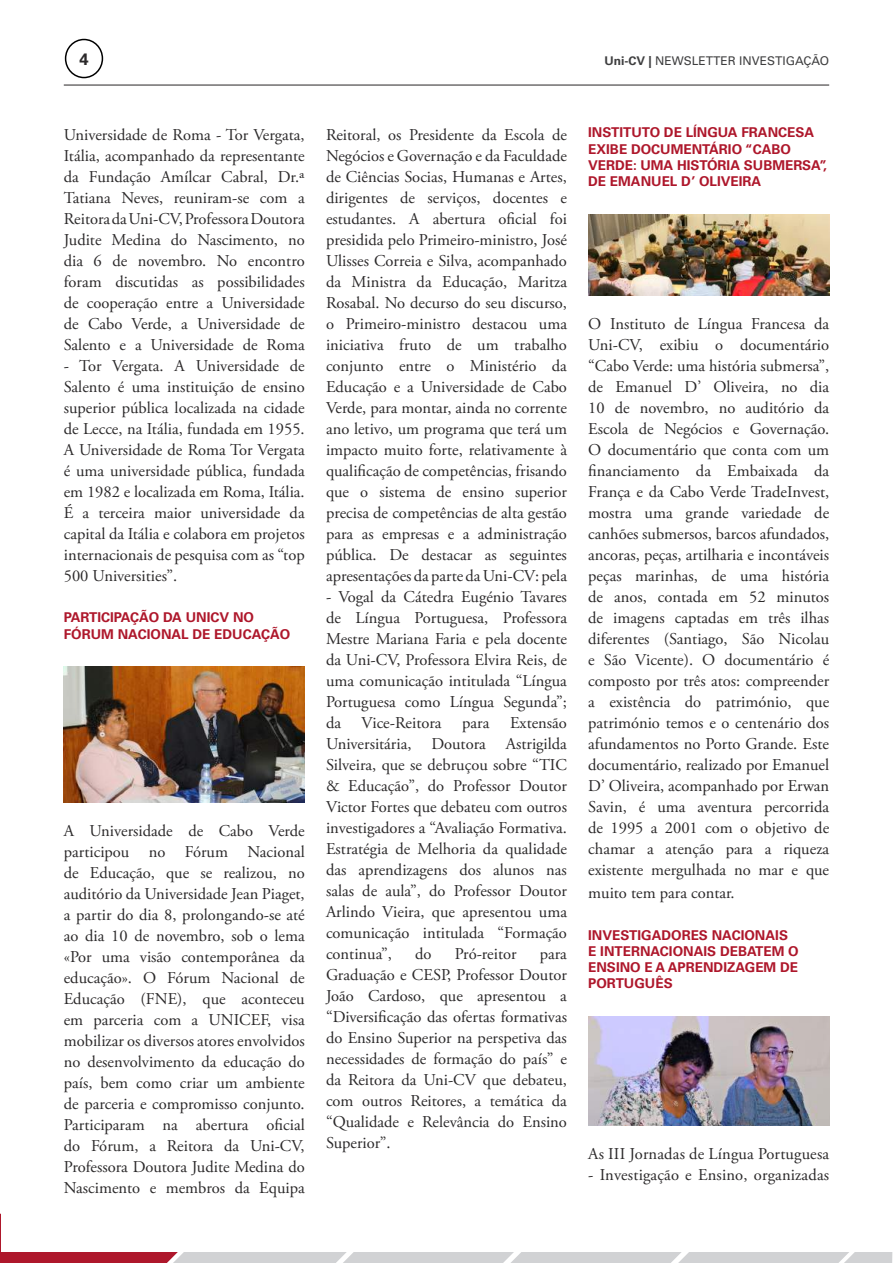
<style>
.page{position:relative;width:893px;height:1263px;background:#fff}
.page>*{position:absolute;margin:0;border:0;box-sizing:border-box;transform-origin:0 0}
.t1{font:16.5px/21px "Adobe Garamond Pro";color:#2b292a;text-align:justify}
.t2{font:700 16.5px "Univers LT Std";color:#2b292a}
.t3{font:700 13.5px/16.2px "Univers LT Std";color:#ae172b}
.t4{font:12px "Univers LT Std";color:#3e3e3f}
.s1{font-weight:700}
</style>
<div class="page">
<hr style="left:64px;top:85px;width:765px;height:1px;background:#282526">
<div style="left:65px;top:39px;width:38px;height:39px;border:2px solid #000;border-radius:50%"></div>
<svg style="left:0;top:1214px;width:893px;height:49px;background:#cbaeb3"></svg>
<div style="left:1px;top:1202px;width:891px;height:50px;background:#fff"></div>
<img style="left:64px;top:667px;width:241px;height:135px">
<img style="left:588px;top:214px;width:241px;height:82px">
<img style="left:588px;top:1016px;width:241px;height:109px">
<p class="t2" style="left:79px;top:49px;width:11px">4</p>
<p class="t4" style="left:604px;top:54px;width:226px"><span class="s1">Uni-CV |</span> NEWSLETTER INVESTIGAÇÃO</p>
<p class="t1" style="left:64px;top:124px;width:242px">Universidade de Roma - Tor Vergata, Itália, acompanhado da representante da Fundação Amílcar Cabral, Dr.ª Tatiana Neves, reuniram-se com a Reitora da Uni-CV, Professora Doutora Judite Medina do Nascimento, no dia 6 de novembro. No encontro foram discutidas as possibilidades de cooperação entre a Universidade de Cabo Verde, a Universidade de Salento e a Universidade de Roma</p>
<p class="t1" style="left:64px;top:355px;width:242px">- Tor Vergata. A Universidade de Salento é uma instituição de ensino superior pública localizada na cidade de Lecce, na Itália, fundada em 1955.<br>A Universidade de Roma Tor Vergata é uma universidade pública, fundada em 1982 e localizada em Roma, Itália.<br>É a terceira maior universidade da capital da Itália e colabora em projetos internacionais de pesquisa com as “top 500 Universities”.</p>
<p class="t3" style="left:64px;top:609px;width:228px">PARTICIPAÇÃO DA UNICV NO<br>FÓRUM NACIONAL DE EDUCAÇÃO</p>
<p class="t1" style="left:64px;top:821px;width:242px">A Universidade de Cabo Verde participou no Fórum Nacional de Educação, que se realizou, no auditório da Universidade Jean Piaget, a partir do dia 8, prolongando-se até ao dia 10 de novembro, sob o lema «Por uma visão contemporânea da educação». O Fórum Nacional de Educação (FNE), que aconteceu em parceria com a UNICEF, visa mobilizar os diversos atores envolvidos no desenvolvimento da educação do país, bem como criar um ambiente de parceria e compromisso conjunto.<br>Participaram na abertura oficial do Fórum, a Reitora da Uni-CV, Professora Doutora Judite Medina do Nascimento e membros da Equipa</p>
<p class="t1" style="left:326px;top:124px;width:242px">Reitoral, os Presidente da Escola de Negócios e Governação e da Faculdade de Ciências Socias, Humanas e Artes, dirigentes de serviços, docentes e estudantes. A abertura oficial foi presidida pelo Primeiro-ministro, José Ulisses Correia e Silva, acompanhado da Ministra da Educação, Maritza Rosabal. No decurso do seu discurso, o Primeiro-ministro destacou uma iniciativa fruto de um trabalho conjunto entre o Ministério da Educação e a Universidade de Cabo Verde, para montar, ainda no corrente ano letivo, um programa que terá um impacto muito forte, relativamente à qualificação de competências, frisando que o sistema de ensino superior precisa de competências de alta gestão para as empresas e a administração pública. De destacar as seguintes apresentações da parte da Uni-CV: pela</p>
<p class="t1" style="left:326px;top:586px;width:242px">- Vogal da Cátedra Eugénio Tavares de Língua Portuguesa, Professora Mestre Mariana Faria e pela docente da Uni-CV, Professora Elvira Reis, de uma comunicação intitulada “Língua Portuguesa como Língua Segunda”; da Vice-Reitora</p>
<p class="t1" style="left:326px;top:712px;width:242px;text-indent:184px">Extensão Universitária, Doutora Astrigilda Silveira, que se debruçou sobre “TIC &amp; Educação”, do Professor Doutor Victor Fortes que debateu com outros investigadores a “Avaliação Formativa.<br>Estratégia de Melhoria da qualidade das aprendizagens dos alunos nas salas de aula”, do Professor Doutor Arlindo Vieira, que apresentou uma comunicação intitulada “Formação continua”,</p>
<p class="t1" style="left:462px;top:712px;width:29px">para</p>
<p class="t1" style="left:415px;top:943px;width:18px">do</p>
<p class="t1" style="left:455px;top:943px;width:63px">Pró-reitor</p>
<p class="t1" style="left:326px;top:943px;width:242px;text-indent:214px">para Graduação e CESP, Professor Doutor João Cardoso, que apresentou a “Diversificação das ofertas formativas do Ensino Superior na perspetiva das necessidades de formação do país” e da Reitora da Uni-CV que debateu, com outros Reitores, a temática da “Qualidade e Relevância do Ensino Superior”.</p>
<p class="t3" style="left:588px;top:125px;width:240px">INSTITUTO DE LÍNGUA FRANCESA<br>EXIBE DOCUMENTÁRIO “CABO<br>VERDE: UMA HISTÓRIA SUBMERSA”,<br>DE EMANUEL D’ OLIVEIRA</p>
<p class="t1" style="left:588px;top:314px;width:242px">O Instituto de Língua Francesa da Uni-CV, exibiu o documentário “Cabo Verde: uma história submersa”, de Emanuel D’ Oliveira, no dia 10 de novembro, no auditório da Escola de Negócios e Governação.<br>O documentário que conta com um financiamento da Embaixada da França e da Cabo Verde TradeInvest, mostra uma grande variedade de canhões submersos, barcos afundados, ancoras, peças, artilharia e incontáveis peças marinhas, de uma história de anos, contada em 52 minutos de imagens captadas em três ilhas diferentes (Santiago, São Nicolau e São Vicente). O documentário é composto por três atos: compreender a existência do património, que património temos e o centenário dos afundamentos no Porto Grande. Este documentário, realizado por Emanuel D’ Oliveira, acompanhado por Erwan Savin, é uma aventura percorrida de 1995 a 2001 com o objetivo de chamar a atenção para a riqueza existente mergulhada no mar e que</p>
<p class="t1" style="left:588px;top:883px;width:148px">muito tem para contar.</p>
<p class="t3" style="left:588px;top:927px;width:212px">INVESTIGADORES NACIONAIS<br>E INTERNACIONAIS DEBATEM O<br>ENSINO E A APRENDIZAGEM DE<br>PORTUGUÊS</p>
<p class="t1" style="left:588px;top:1144px;width:242px">As III Jornadas de Língua Portuguesa</p>
<p class="t1" style="left:588px;top:1165px;width:242px">- Investigação e Ensino, organizadas</p>
</div>
